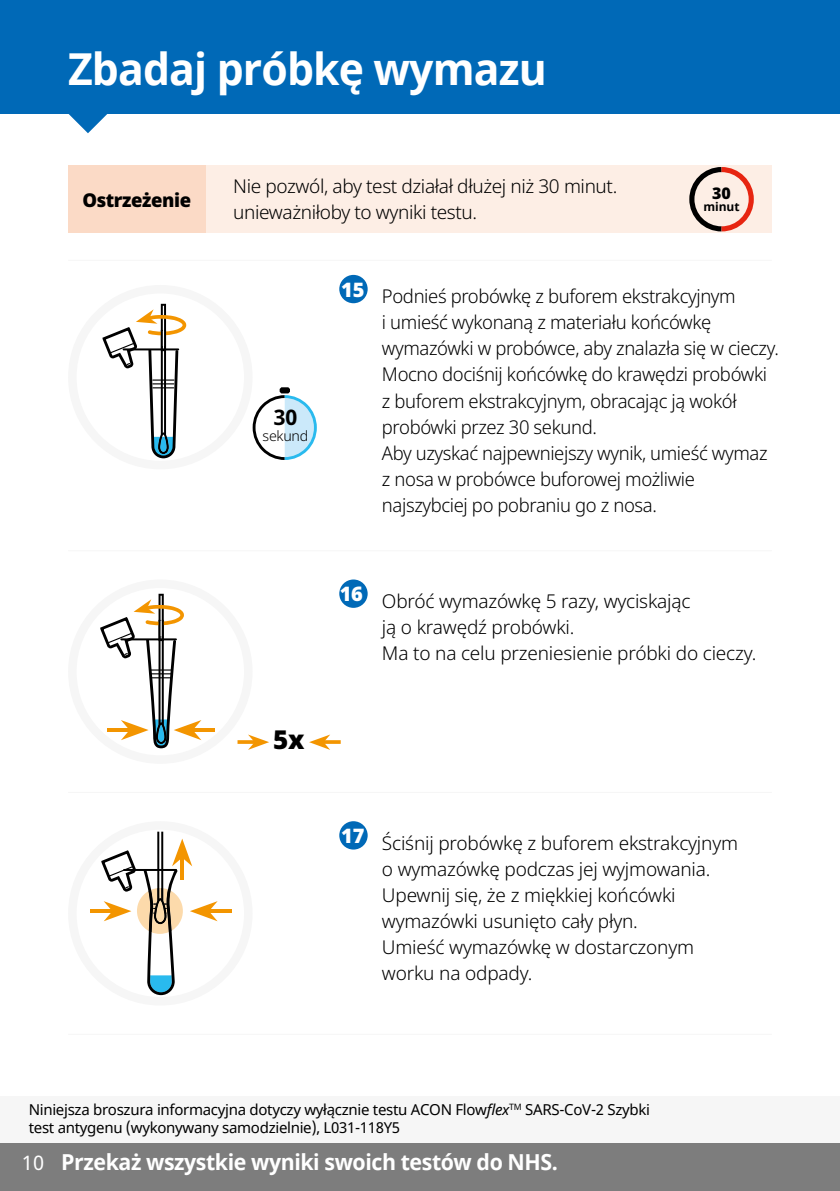
<style>
.page{position:relative;width:840px;height:1191px;background:#fff}
.page>*{position:absolute;margin:0;border:0;box-sizing:border-box;transform-origin:0 0}
.t1{font:700 44px "Noto Sans";letter-spacing:-.02em;color:#fff}
.t2{font:900 26px "Noto Sans";color:#000}
.t3{font:700 22px "Noto Sans";letter-spacing:-.02em;color:#fff}
.t4{font:700 21.4px "Noto Sans";color:#000}
.t5{font:900 20px "Noto Sans";color:#fff}
.t6{font:20px "Noto Sans";color:#fff}
.t7{font:300 19px/26px "Noto Sans";letter-spacing:-.02em;color:#000}
.t8{font:900 19px "Noto Sans";letter-spacing:-.02em;color:#000}
.t9{font:900 16px "Noto Sans";color:#000}
.t10{font:15px/18px "Noto Sans";letter-spacing:-.02em;color:#000}
.t11{font:300 14.2px "Noto Sans";letter-spacing:-.02em;color:#000}
.t12{font:700 12px "Noto Sans";letter-spacing:-.01em;color:#000}
.s1{font-style:italic}
</style>
<div class="page">
<div style="left:0;top:0;width:839px;height:113px;background:#0069b7"></div>
<div style="left:0;top:1142px;width:839px;height:49px;background:#7d7d7d"></div>
<hr style="left:839px;top:1142px;width:1px;height:49px;background:#7d7d7d">
<div style="left:0;top:1096px;width:839px;height:46px;background:#f6f6f6"></div>
<hr style="left:839px;top:1096px;width:1px;height:46px;background:#f6f6f6">
<svg style="left:68px;top:113px;width:40px;height:20px"></svg>
<hr style="left:68px;top:260px;width:703px;height:1px;background:#f6f6f6">
<hr style="left:68px;top:550px;width:703px;height:1px;background:#f6f6f6">
<hr style="left:68px;top:792px;width:703px;height:1px;background:#f6f6f6">
<hr style="left:68px;top:1034px;width:703px;height:1px;background:#f6f6f6">
<div style="left:68px;top:165px;width:703px;height:68px;background:#fdeee5"></div>
<div style="left:68px;top:165px;width:138px;height:68px;background:#fbdac6"></div>
<svg style="left:689px;top:167px;width:65px;height:65px"></svg>
<svg style="left:102px;top:304px;width:84px;height:154px"></svg>
<hr style="left:123px;top:348px;width:56px;height:2px;background:#000">
<div style="left:68px;top:285px;width:184px;height:184px;border:9px solid #f6f6f6;border-radius:50%"></div>
<svg style="left:252px;top:387px;width:64px;height:73px"></svg>
<div style="left:339px;top:275px;width:28px;height:28px;background:#0069b7;border-radius:50%"></div>
<div style="left:68px;top:579px;width:184px;height:185px;border:9px solid #f6f6f6;border-radius:50%"></div>
<svg style="left:100px;top:594px;width:101px;height:154px"></svg>
<hr style="left:187px;top:728px;width:28px;height:3px;background:#f39500">
<svg style="left:248px;top:734px;width:21px;height:16px"></svg>
<svg style="left:237px;top:740px;width:21px;height:4px"></svg>
<svg style="left:309px;top:734px;width:21px;height:16px"></svg>
<svg style="left:319px;top:740px;width:21px;height:4px"></svg>
<div style="left:339px;top:579px;width:28px;height:29px;background:#0069b7;border-radius:50%"></div>
<div style="left:68px;top:821px;width:184px;height:184px;border:9px solid #f6f6f6;border-radius:50%"></div>
<hr style="left:90px;top:909px;width:27px;height:3px;background:#f39500">
<hr style="left:204px;top:909px;width:27px;height:3px;background:#f39500">
<svg style="left:101px;top:831px;width:116px;height:164px"></svg>
<div style="left:339px;top:821px;width:28px;height:28px;background:#0069b7;border-radius:50%"></div>
<p class="t1" style="left:68px;top:38px;width:480px">Zbadaj próbkę wymazu</p>
<p class="t8" style="left:82px;top:189px;width:110px">Ostrzeżenie</p>
<p class="t7" style="left:233px;top:173px;width:385px">Nie pozwól, aby test działał dłużej niż 30 minut.</p>
<p class="t7" style="left:233px;top:199px;width:245px">unieważniłoby to wyniki testu.</p>
<p class="t9" style="left:711px;top:184px;width:20px">30</p>
<p class="t12" style="left:703px;top:198px;width:37px">minut</p>
<p class="t4" style="left:273px;top:402px;width:25px">30</p>
<p class="t11" style="left:262px;top:428px;width:47px">sekund</p>
<p class="t2" style="left:273px;top:725px;width:33px">5x</p>
<p class="t5" style="left:341px;top:278px;width:25px">15</p>
<p class="t7" style="left:382px;top:284px;width:398px">Podnieś probówkę z buforem ekstrakcyjnym<br>i umieść wykonaną z materiału końcówkę wymazówki w probówce, aby znalazła się w cieczy.<br>Mocno dociśnij końcówkę do krawędzi probówki z buforem ekstrakcyjnym, obracając ją wokół probówki przez 30 sekund.</p>
<p class="t7" style="left:382px;top:440px;width:387px">Aby uzyskać najpewniejszy wynik, umieść wymaz z nosa w probówce buforowej możliwie najszybciej po pobraniu go z nosa.</p>
<p class="t5" style="left:339px;top:582px;width:25px">16</p>
<p class="t7" style="left:382px;top:589px;width:310px">Obróć wymazówkę 5 razy, wyciskając ją o krawędź probówki.</p>
<p class="t7" style="left:382px;top:641px;width:375px">Ma to na celu przeniesienie próbki do cieczy.</p>
<p class="t5" style="left:341px;top:824px;width:25px">17</p>
<p class="t7" style="left:382px;top:830px;width:357px">Ściśnij probówkę z buforem ekstrakcyjnym o wymazówkę podczas jej wyjmowania.<br>Upewnij się, że z miękkiej końcówki wymazówki usunięto cały płyn.</p>
<p class="t7" style="left:382px;top:934px;width:313px">Umieść wymazówkę w dostarczonym worku na odpady.</p>
<p class="t10" style="left:29px;top:1101px;width:622px">Niniejsza broszura informacyjna dotyczy wyłącznie testu ACON Flow<span class="s1">flex</span><sup>TM</sup> SARS-CoV-2 Szybki test antygenu (wykonywany samodzielnie), L031-118Y5</p>
<p class="t6" style="left:22px;top:1149px;width:24px">10</p>
<p class="t3" style="left:61px;top:1146px;width:498px">Przekaż wszystkie wyniki swoich testów do NHS.</p>
</div>
